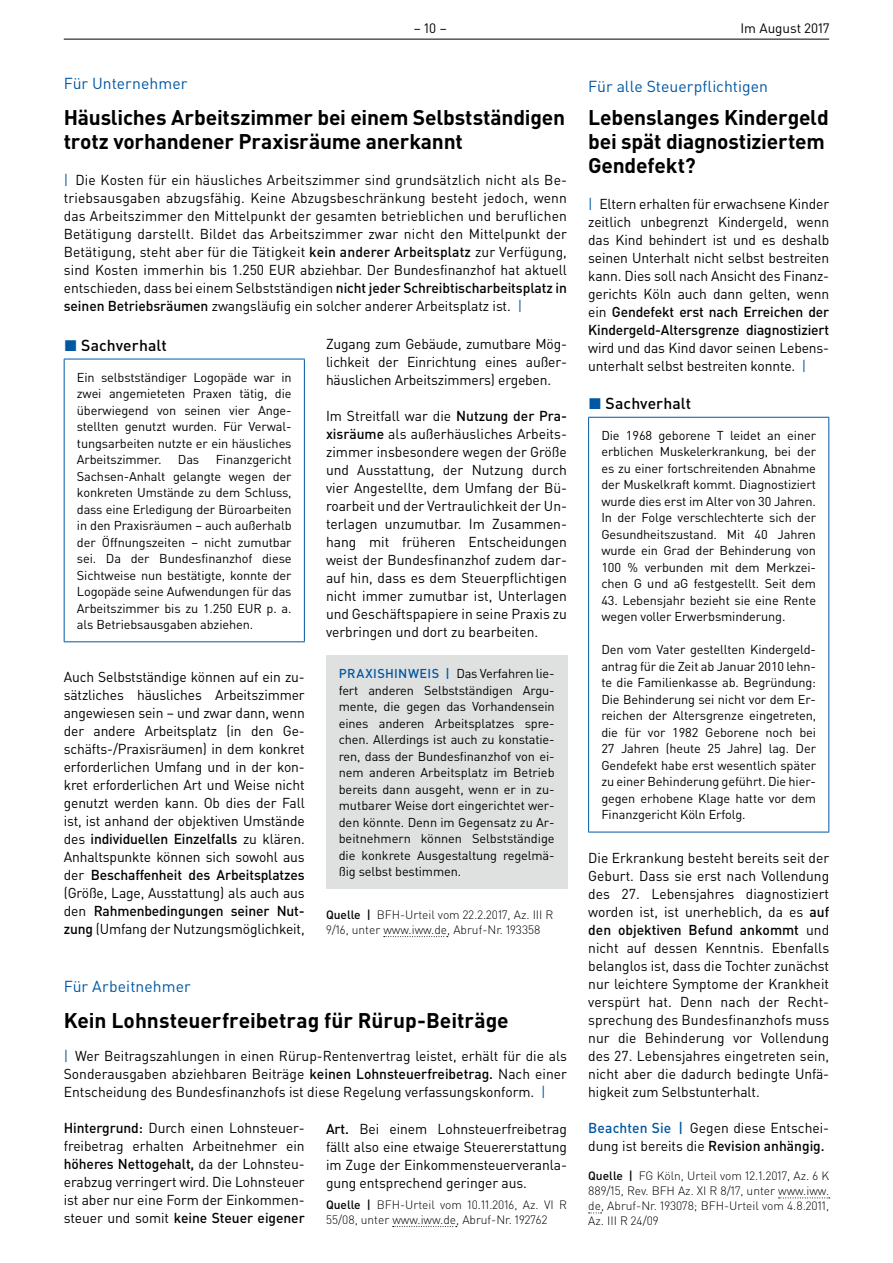
<style>
.page{position:relative;width:893px;height:1263px;background:#fff}
.page>*{position:absolute;margin:0;border:0;box-sizing:border-box;transform-origin:0 0}
.t1{font:700 21px/24px "DIN Pro";letter-spacing:-.01em;color:#000002}
.t2{font:15.75px "DIN Pro";color:#0157a2}
.t3{font:500 15.75px "DIN Pro";letter-spacing:.005em;color:#000002}
.t4{font:14.25px/18px "DIN Pro";letter-spacing:-.005em;color:#000002;text-align:justify}
.t5{font:13.5px "DIN Pro";color:#000002}
.t6{font:12.75px/16.5px "DIN Pro";letter-spacing:-.01em;color:#000002;text-align:justify}
.t7{font:300 12px/15px "DIN Pro";color:#000002}
.s1{color:#0157a2}
.s2{font-weight:500}
.s3{font-weight:500;color:#0157a2}
</style>
<div class="page">
<hr style="left:64px;top:39px;width:765px;height:1px;background:#000002">
<svg style="left:778px;top:1197px;width:52px;height:1px"></svg>
<hr style="left:588px;top:417px;width:241px;height:1px;background:#0157a2">
<hr style="left:588px;top:418px;width:1px;height:414px;background:#0157a2">
<hr style="left:828px;top:418px;width:1px;height:414px;background:#0157a2">
<hr style="left:588px;top:832px;width:241px;height:1px;background:#0157a2">
<svg style="left:393px;top:1226px;width:64px;height:1px"></svg>
<hr style="left:64px;top:359px;width:241px;height:1px;background:#0157a2">
<hr style="left:64px;top:359px;width:1px;height:282px;background:#0157a2">
<hr style="left:304px;top:359px;width:1px;height:282px;background:#0157a2">
<hr style="left:64px;top:641px;width:241px;height:1px;background:#0157a2">
<svg style="left:384px;top:936px;width:64px;height:1px"></svg>
<div style="left:326px;top:655px;width:241px;height:234px;background:#dfe1e1"></div>
<p class="t5" style="left:414px;top:19px;width:34px">– 10 –</p>
<p class="t5" style="left:740px;top:19px;width:91px">Im August 2017</p>
<p class="t2" style="left:64px;top:73px;width:125px">Für Unternehmer</p>
<h1 class="t1" style="left:64px;top:105px;width:503px">Häusliches Arbeitszimmer bei einem Selbstständigen trotz vorhandener Praxisräume anerkannt</h1>
<p class="t4" style="left:64px;top:171px;width:505px"><span class="s1">|</span> Die Kosten für ein häusliches Arbeitszimmer sind grundsätzlich nicht als Be&shy;triebsausgaben abzugsfähig. Keine Abzugsbeschränkung besteht jedoch, wenn das Arbeitszimmer den Mittelpunkt der gesamten betrieblichen und beruflichen Betätigung darstellt. Bildet das Arbeitszimmer zwar nicht den Mittelpunkt der Betätigung, steht aber für die Tätigkeit <span class="s2">kein anderer Arbeitsplatz</span> zur Verfügung, sind Kosten immerhin bis 1.250 EUR abziehbar. Der Bundesfinanzhof hat aktuell entschieden, dass bei einem Selbstständigen <span class="s2">nicht jeder Schreibtischarbeitsplatz in seinen Betriebsräumen</span> zwangsläufig ein solcher anderer Arbeitsplatz ist. <span class="s1">|</span></p>
<p class="t3" style="left:64px;top:334px;width:104px"><span class="s1">◼</span> Sachverhalt</p>
<p class="t6" style="left:77px;top:368px;width:216px">Ein selbstständiger Logopäde war in zwei angemieteten Praxen tätig, die überwiegend von seinen vier Ange&shy;stellten genutzt wurden. Für Verwal&shy;tungsarbeiten nutzte er ein häusliches Arbeitszimmer.</p>
<p class="t4" style="left:326px;top:334px;width:242px">Zugang zum Gebäude, zumutbare Mög&shy;lichkeit der Einrichtung eines außer&shy;häuslichen Arbeitszimmers) ergeben.</p>
<p class="t4" style="left:326px;top:406px;width:242px">Im Streitfall war die <span class="s2">Nutzung der Pra&shy;xisräume</span> als außerhäusliches Arbeits&shy;zimmer insbesondere wegen der Größe und Ausstattung, der Nutzung durch vier Angestellte, dem Umfang der Bü&shy;roarbeit und der Vertraulichkeit der Un&shy;terlagen unzumutbar. Im Zusammen&shy;hang mit früheren Entscheidungen weist der Bundesfinanzhof zudem dar&shy;auf hin, dass es dem Steuerpflichtigen nicht immer zumutbar ist, Unterlagen und Geschäftspapiere in seine Praxis zu verbringen und dort zu bearbeiten.</p>
<p class="t6" style="left:339px;top:665px;width:217px"><span class="s3">PRAXISHINWEIS |</span> Das Verfahren lie&shy;fert anderen Selbstständigen Argu&shy;mente, die gegen das Vorhandensein eines anderen Arbeitsplatzes spre&shy;chen. Allerdings ist auch zu konstatie&shy;ren, dass der Bundesfinanzhof von ei&shy;nem anderen Arbeitsplatz im Betrieb bereits dann ausgeht, wenn er in zu&shy;mutbarer Weise dort eingerichtet wer&shy;den könnte. Denn im Gegensatz zu Ar&shy;beitnehmern können Selbstständige die konkrete Ausgestaltung regelmä&shy;ßig selbst bestimmen.</p>
<p class="t7" style="left:326px;top:906px;width:229px"><span class="s2">Quelle |</span> BFH-Urteil vom 22.2.2017, Az. III R<br>9/16, unter www.iww.de, Abruf-Nr. 193358</p>
<p class="t6" style="left:77px;top:451px;width:216px;text-indent:139px">Finanzgericht Sachsen-Anhalt gelangte wegen der konkreten Umstände zu dem Schluss, dass eine Erledigung der Büroarbeiten in den Praxisräumen – auch außerhalb der Öffnungszeiten – nicht zumutbar sei. Da der Bundesfinanzhof diese Sichtweise nun bestätigte, konnte der Logopäde seine Aufwendungen für das Arbeitszimmer bis zu 1.250 EUR p. a. als Betriebsausgaben abziehen.</p>
<p class="t6" style="left:178px;top:451px;width:23px">Das</p>
<p class="t4" style="left:64px;top:668px;width:242px">Auch Selbstständige können auf ein zu&shy;sätzliches häusliches Arbeitszimmer angewiesen sein – und zwar dann, wenn der andere Arbeitsplatz (in den Ge&shy;schäfts-/Praxisräumen) in dem konkret erforderlichen Umfang und in der kon&shy;kret erforderlichen Art und Weise nicht genutzt werden kann. Ob dies der Fall ist, ist anhand der objektiven Umstände des <span class="s2">individuellen Einzelfalls</span> zu klären.<br>Anhaltspunkte können sich sowohl aus der <span class="s2">Beschaffenheit des Arbeitsplatzes </span>(Größe, Lage, Ausstattung) als auch aus den <span class="s2">Rahmenbedingungen seiner Nut&shy;zung</span> (Umfang der Nutzungsmöglichkeit,</p>
<p class="t2" style="left:64px;top:976px;width:128px">Für Arbeitnehmer</p>
<h1 class="t1" style="left:64px;top:1008px;width:446px">Kein Lohnsteuerfreibetrag für Rürup-Beiträge</h1>
<p class="t4" style="left:64px;top:1047px;width:505px"><span class="s1">|</span> Wer Beitragszahlungen in einen Rürup-Rentenvertrag leistet, erhält für die als Sonderausgaben abziehbaren Beiträge <span class="s2">keinen Lohnsteuerfreibetrag.</span> Nach einer Entscheidung des Bundesfinanzhofs ist diese Regelung verfassungskonform. <span class="s1">|</span></p>
<p class="t4" style="left:64px;top:1118px;width:242px"><span class="s2">Hintergrund:</span> Durch einen Lohnsteuer&shy;freibetrag erhalten Arbeitnehmer ein <span class="s2">höheres Nettogehalt,</span> da der Lohnsteu&shy;erabzug verringert wird. Die Lohnsteuer ist aber nur eine Form der Einkommen&shy;steuer und somit <span class="s2">keine Steuer eigener</span></p>
<p class="t4" style="left:326px;top:1119px;width:242px"><span class="s2">Art.</span> Bei einem Lohnsteuerfreibetrag fällt also eine etwaige Steuererstattung im Zuge der Einkommensteuerveranla&shy;gung entsprechend geringer aus.</p>
<p class="t7" style="left:326px;top:1196px;width:242px"><span class="s2">Quelle |</span> BFH-Urteil vom 10.11.2016, Az. VI R<br>55/08, unter www.iww.de, Abruf-Nr. 192762</p>
<p class="t2" style="left:588px;top:76px;width:181px">Für alle Steuerpflichtigen</p>
<h1 class="t1" style="left:588px;top:105px;width:242px">Lebenslanges Kindergeld bei spät diagnostiziertem<br>Gendefekt?</h1>
<p class="t4" style="left:588px;top:195px;width:242px"><span class="s1">|</span> Eltern erhalten für erwachsene Kinder zeitlich unbegrenzt Kindergeld, wenn das Kind behindert ist und es deshalb seinen Unterhalt nicht selbst bestreiten kann. Dies soll nach Ansicht des Finanz&shy;gerichts Köln auch dann gelten, wenn ein <span class="s2">Gendefekt erst nach Erreichen der Kindergeld-Altersgrenze diagnostiziert</span></p>
<p class="t4" style="left:588px;top:339px;width:242px">wird und das Kind davor seinen Lebens&shy;unterhalt selbst bestreiten konnte. <span class="s1">|</span></p>
<p class="t3" style="left:589px;top:392px;width:104px"><span class="s1">◼</span> Sachverhalt</p>
<p class="t6" style="left:601px;top:426px;width:216px">Die 1968 geborene T leidet an einer erblichen Muskelerkrankung, bei der es zu einer fortschreitenden Abnahme der Muskelkraft kommt. Diagnostiziert wurde dies erst im Alter von 30 Jahren.<br>In der Folge verschlechterte sich der Gesundheitszustand. Mit 40 Jahren wurde ein Grad der Behinderung von 100 % verbunden mit dem Merkzei&shy;chen G und aG festgestellt. Seit dem</p>
<p class="t6" style="left:601px;top:591px;width:216px">43. Lebensjahr bezieht sie eine Rente wegen voller Erwerbsminderung.</p>
<p class="t6" style="left:601px;top:641px;width:216px">Den vom Vater gestellten Kindergeld&shy;antrag für die Zeit ab Januar 2010 lehn&shy;te die Familienkasse ab. Begründung:<br>Die Behinderung sei nicht vor dem Er&shy;reichen der Altersgrenze eingetreten, die für vor 1982 Geborene noch bei 27 Jahren (heute 25 Jahre) lag. Der Gendefekt habe erst wesentlich später zu einer Behinderung geführt. Die hier&shy;gegen erhobene Klage hatte vor dem Finanzgericht Köln Erfolg.</p>
<p class="t4" style="left:588px;top:849px;width:242px">Die Erkrankung besteht bereits seit der Geburt. Dass sie erst nach Vollendung des 27. Lebensjahres diagnostiziert worden ist, ist unerheblich, da es <span class="s2">auf den objektiven Befund ankommt</span> und nicht auf dessen Kenntnis. Ebenfalls belanglos ist, dass die Tochter zunächst nur leichtere Symptome der Krankheit verspürt hat. Denn nach der Recht&shy;sprechung des Bundesfinanzhofs muss nur die Behinderung vor Vollendung des 27. Lebensjahres eingetreten sein, nicht aber die dadurch bedingte Unfä&shy;higkeit zum Selbstunterhalt.</p>
<p class="t4" style="left:588px;top:1119px;width:242px"><span class="s3">Beachten Sie |</span> Gegen diese Entschei&shy;dung ist bereits die <span class="s2">Revision anhängig.</span></p>
<p class="t7" style="left:588px;top:1167px;width:242px;text-align:justify"><span class="s2">Quelle |</span> FG Köln, Urteil vom 12.1.2017, Az. 6 K 889/15, Rev. BFH Az. XI R 8/17, unter www.iww. de, Abruf-Nr. 193078; BFH-Urteil vom 4.8.2011, Az. III R 24/09</p>
</div>
